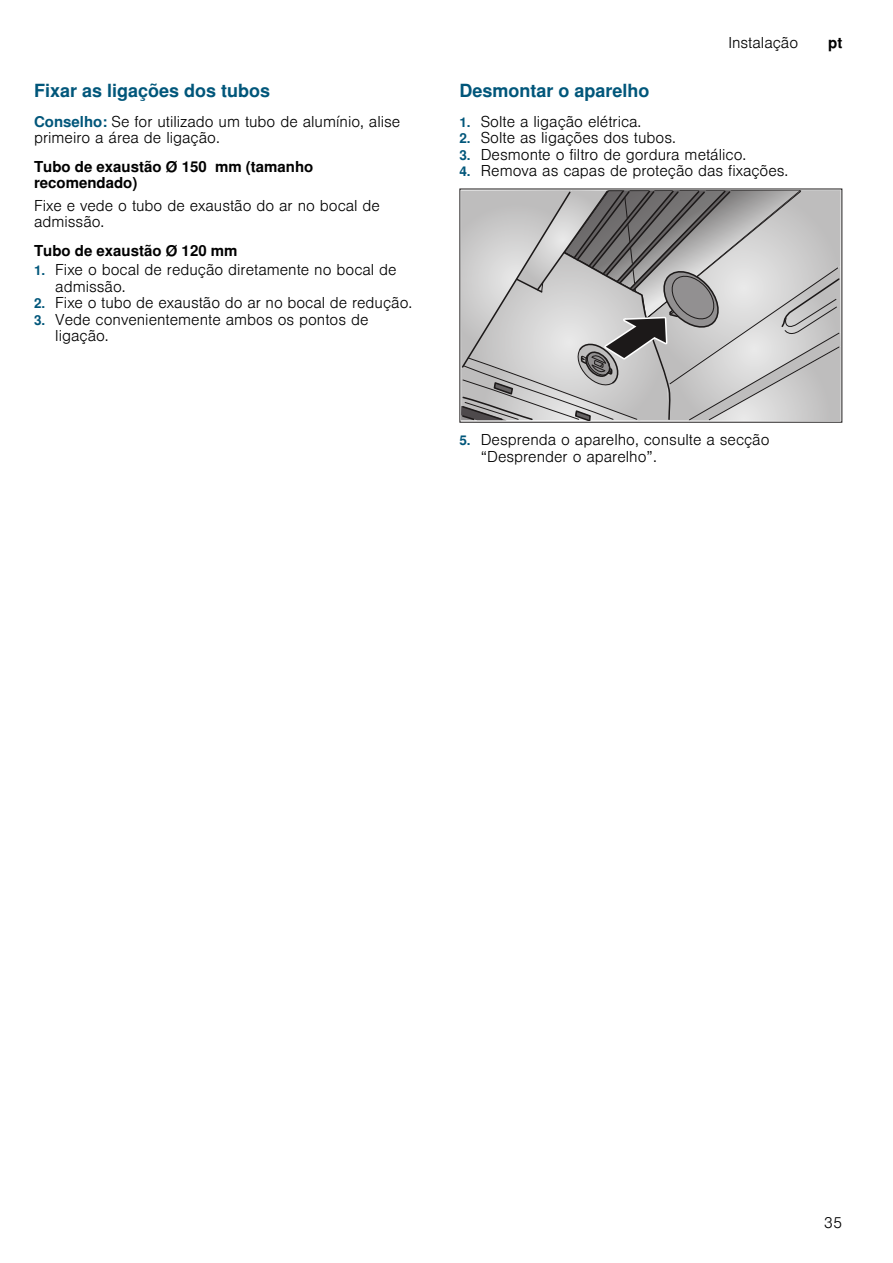
<style>
.page{position:relative;width:893px;height:1263px;background:#fff}
.page>*{position:absolute;margin:0;border:0;box-sizing:border-box;transform-origin:0 0}
.t1{font:700 18px "Nimbus San L";color:#00567a}
.t2{font:300 15px/16.5px "Nimbus San L";color:#000}
.t3{font:700 15px/16.5px "Nimbus San L";color:#000}
.s1{font-weight:700;color:#00567a}
.s2{font-weight:700;font-size:13.5px;color:#00567a}
</style>
<div class="page">
<svg style="left:461px;top:191px;width:379px;height:229px;background:#b7b6b6"></svg>
<p class="t1" style="left:34px;top:79px;width:238px">Fixar as ligações dos tubos</p>
<p class="t2" style="left:34px;top:112px;width:368px"><span class="s1">Conselho:</span> Se for utilizado um tubo de alumínio, alise primeiro a área de ligação.</p>
<p class="t3" style="left:34px;top:158px;width:281px">Tubo de exaustão Ø 150 mm (tamanho recomendado)</p>
<p class="t2" style="left:34px;top:196px;width:347px">Fixe e vede o tubo de exaustão do ar no bocal de admissão.</p>
<p class="t3" style="left:34px;top:242px;width:205px">Tubo de exaustão Ø 120 mm</p>
<p class="t2" style="left:55px;top:260px;width:343px;text-indent:-21px"><span class="s2">1.</span> Fixe o bocal de redução diretamente no bocal de admissão.</p>
<p class="t2" style="left:34px;top:293px;width:380px"><span class="s2">2.</span> Fixe o tubo de exaustão do ar no bocal de redução.</p>
<p class="t2" style="left:55px;top:310px;width:314px;text-indent:-21px"><span class="s2">3.</span> Vede convenientemente ambos os pontos de ligação.</p>
<p class="t2" style="left:728px;top:33px;width:71px">Instalação</p>
<p class="t3" style="left:828px;top:34px;width:16px">pt</p>
<p class="t1" style="left:459px;top:79px;width:192px">Desmontar o aparelho</p>
<p class="t2" style="left:459px;top:112px;width:183px"><span class="s2">1.</span> Solte a ligação elétrica.</p>
<p class="t2" style="left:459px;top:128px;width:218px"><span class="s2">2.</span> Solte as ligações dos tubos.</p>
<p class="t2" style="left:459px;top:145px;width:288px"><span class="s2">3.</span> Desmonte o filtro de gordura metálico.</p>
<p class="t2" style="left:459px;top:161px;width:330px"><span class="s2">4.</span> Remova as capas de proteção das fixações.</p>
<p class="t2" style="left:480px;top:430px;width:290px;text-indent:-21px"><span class="s2">5.</span> Desprenda o aparelho, consulte a secção “Desprender o aparelho”.</p>
<p class="t2" style="left:824px;top:1213px;width:20px">35</p>
</div>
